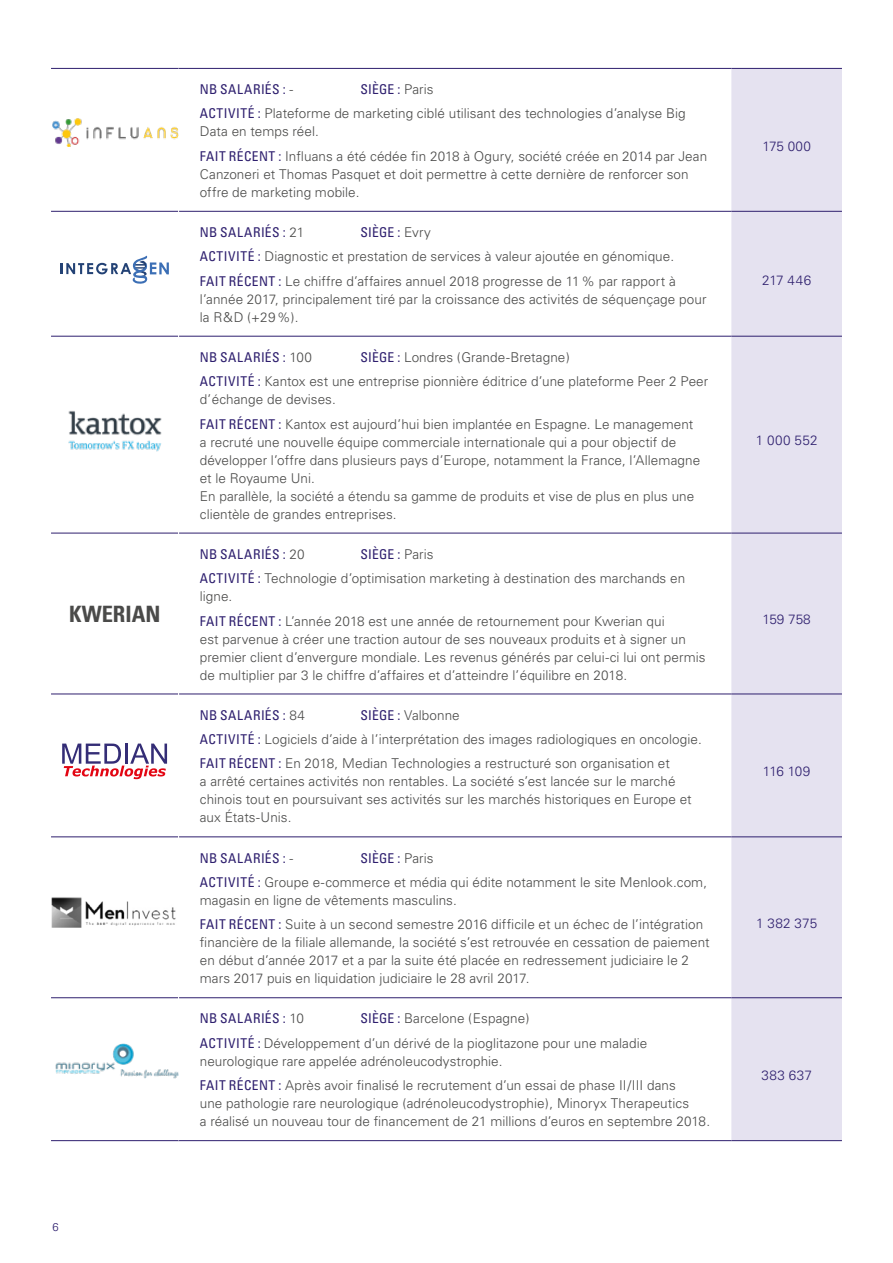
<style>
.page{position:relative;width:893px;height:1263px;background:#fff}
.page>*{position:absolute;margin:0;border:0;box-sizing:border-box;transform-origin:0 0}
.t1{font:700 condensed 22.5px "Univers";color:#4a4a49}
.t2{font:300 13.5px/24.5px "Univers";letter-spacing:.005em;color:#4a4a49}
.t3{font:condensed 13.5px "Univers";letter-spacing:.035em;color:#2e1f6e}
.t4{font:300 13.5px "Univers";letter-spacing:.01em;color:#2e1f6e}
.t5{font:300 11.25px "Univers";color:#2e1f6e}
.s1{font-weight:400;font-stretch:condensed;color:#2e1f6e}
.s2{font-weight:300;font-stretch:normal;color:#4a4a49}
</style>
<div class="page">
<div style="left:731px;top:69px;width:111px;height:1071px;background:#e5e2f0"></div>
<hr style="left:731px;top:68px;width:111px;height:1px;background:#2e1f6e">
<hr style="left:731px;top:211px;width:111px;height:1px;background:#2e1f6e">
<hr style="left:731px;top:336px;width:111px;height:1px;background:#2e1f6e">
<hr style="left:731px;top:836px;width:111px;height:1px;background:#2e1f6e">
<hr style="left:731px;top:997px;width:111px;height:1px;background:#2e1f6e">
<hr style="left:731px;top:1140px;width:111px;height:1px;background:#2e1f6e">
<hr style="left:731px;top:533px;width:111px;height:1px;background:#2e1f6e">
<hr style="left:731px;top:694px;width:111px;height:1px;background:#2e1f6e">
<hr style="left:51px;top:68px;width:128px;height:1px;background:#2e1f6e">
<hr style="left:179px;top:68px;width:552px;height:1px;background:#2e1f6e">
<hr style="left:51px;top:211px;width:127px;height:1px;background:#2e1f6e">
<hr style="left:179px;top:211px;width:552px;height:1px;background:#2e1f6e">
<hr style="left:51px;top:336px;width:127px;height:1px;background:#2e1f6e">
<hr style="left:179px;top:336px;width:552px;height:1px;background:#2e1f6e">
<hr style="left:51px;top:533px;width:127px;height:1px;background:#2e1f6e">
<hr style="left:179px;top:533px;width:552px;height:1px;background:#2e1f6e">
<hr style="left:51px;top:694px;width:127px;height:1px;background:#2e1f6e">
<hr style="left:179px;top:694px;width:552px;height:1px;background:#2e1f6e">
<hr style="left:51px;top:836px;width:127px;height:1px;background:#2e1f6e">
<hr style="left:179px;top:836px;width:552px;height:1px;background:#2e1f6e">
<hr style="left:51px;top:997px;width:127px;height:1px;background:#2e1f6e">
<hr style="left:179px;top:997px;width:552px;height:1px;background:#2e1f6e">
<hr style="left:51px;top:1140px;width:128px;height:1px;background:#2e1f6e">
<hr style="left:179px;top:1140px;width:552px;height:1px;background:#2e1f6e">
<img style="left:52px;top:118px;width:126px;height:28px">
<svg style="left:60px;top:256px;width:109px;height:28px"></svg>
<img style="left:68px;top:410px;width:94px;height:42px">
<svg style="left:62px;top:743px;width:105px;height:36px"></svg>
<img style="left:51px;top:897px;width:125px;height:31px">
<img style="left:55px;top:1043px;width:123px;height:36px">
<h1 class="t1" style="left:69px;top:601px;width:93px">KWERIAN</h1>
<p class="t5" style="left:53px;top:1220px;width:8px">6</p>
<p class="t2" style="left:200px;top:77px;width:487px;text-indent:161px"><span class="s1">SIÈGE :</span> Paris<br><span class="s1">ACTIVITÉ :</span> Plateforme de marketing ciblé utilisant des technologies d’analyse Big</p>
<p class="t2" style="left:200px;top:119px;width:509px">Data en temps réel.<br><span class="s1">FAIT RÉCENT :</span> Influans a été cédée fin 2018 à Ogury, société créée en 2014 par Jean</p>
<p class="t2" style="left:200px;top:165px;width:490px;line-height:18px">Canzoneri et Thomas Pasquet et doit permettre à cette dernière de renforcer son offre de marketing mobile.</p>
<p class="t3" style="left:200px;top:81px;width:95px">NB SALARIÉS : <span class="s2">-</span></p>
<p class="t2" style="left:200px;top:220px;width:477px;text-indent:161px"><span class="s1">SIÈGE :</span> Evry<br><span class="s1">ACTIVITÉ :</span> Diagnostic et prestation de services à valeur ajoutée en génomique.<br><span class="s1">FAIT RÉCENT :</span> Le chiffre d’affaires annuel 2018 progresse de 11% par rapport à</p>
<p class="t2" style="left:200px;top:290px;width:508px;line-height:18px">l’année 2017, principalement tiré par la croissance des activités de séquençage pour la R&amp;D (+29%).</p>
<p class="t3" style="left:200px;top:224px;width:106px">NB SALARIÉS : <span class="s2">21</span></p>
<p class="t4" style="left:762px;top:138px;width:50px">175 000</p>
<p class="t4" style="left:762px;top:272px;width:51px">217 446</p>
<p class="t2" style="left:200px;top:345px;width:510px;text-indent:161px"><span class="s1">SIÈGE :</span> Londres (Grande-Bretagne)<br><span class="s1">ACTIVITÉ :</span> Kantox est une entreprise pionnière éditrice d’une plateforme Peer 2 Peer</p>
<p class="t2" style="left:200px;top:387px;width:495px">d’échange de devises.<br><span class="s1">FAIT RÉCENT :</span> Kantox est aujourd’hui bien implantée en Espagne. Le management</p>
<p class="t2" style="left:200px;top:433px;width:502px;line-height:18px">a recruté une nouvelle équipe commerciale internationale qui a pour objectif de développer l’offre dans plusieurs pays d’Europe, notamment la France, l’Allemagne et le Royaume Uni.<br>En parallèle, la société a étendu sa gamme de produits et vise de plus en plus une clientèle de grandes entreprises.</p>
<p class="t4" style="left:756px;top:433px;width:63px">1 000 552</p>
<p class="t3" style="left:200px;top:348px;width:114px">NB SALARIÉS : <span class="s2">100</span></p>
<p class="t2" style="left:200px;top:542px;width:487px;text-indent:161px"><span class="s1">SIÈGE :</span> Paris<br><span class="s1">ACTIVITÉ :</span> Technologie d’optimisation marketing à destination des marchands en</p>
<p class="t2" style="left:200px;top:584px;width:466px">ligne.<br><span class="s1">FAIT RÉCENT :</span> L’année 2018 est une année de retournement pour Kwerian qui</p>
<p class="t2" style="left:200px;top:630px;width:507px;line-height:18px">est parvenue à créer une traction autour de ses nouveaux produits et à signer un premier client d’envergure mondiale. Les revenus générés par celui-ci lui ont permis de multiplier par 3 le chiffre d’affaires et d’atteindre l’équilibre en 2018.</p>
<p class="t3" style="left:200px;top:545px;width:106px">NB SALARIÉS : <span class="s2">20</span></p>
<p class="t2" style="left:200px;top:703px;width:503px;text-indent:161px"><span class="s1">SIÈGE :</span> Valbonne<br><span class="s1">ACTIVITÉ :</span> Logiciels d’aide à l’interprétation des images radiologiques en oncologie.<br><span class="s1">FAIT RÉCENT :</span> En 2018, Median Technologies a restructuré son organisation et</p>
<p class="t2" style="left:200px;top:773px;width:493px;line-height:18px">a arrêté certaines activités non rentables. La société s’est lancée sur le marché chinois tout en poursuivant ses activités sur les marchés historiques en Europe et aux États-Unis.</p>
<p class="t3" style="left:200px;top:706px;width:107px">NB SALARIÉS : <span class="s2">84</span></p>
<p class="t2" style="left:200px;top:845px;width:509px;text-indent:161px"><span class="s1">SIÈGE :</span> Paris<br><span class="s1">ACTIVITÉ :</span> Groupe e-commerce et média qui édite notamment le site Menlook.com,</p>
<p class="t2" style="left:200px;top:888px;width:505px">magasin en ligne de vêtements masculins.<br><span class="s1">FAIT RÉCENT :</span> Suite à un second semestre 2016 difficile et un échec de l’intégration</p>
<p class="t2" style="left:200px;top:933px;width:511px;line-height:18px">financière de la filiale allemande, la société s’est retrouvée en cessation de paiement en début d’année 2017 et a par la suite été placée en redressement judiciaire le 2 mars 2017 puis en liquidation judiciaire le 28 avril 2017.</p>
<p class="t3" style="left:200px;top:849px;width:95px">NB SALARIÉS : <span class="s2">-</span></p>
<p class="t2" style="left:200px;top:1006px;width:449px;text-indent:161px"><span class="s1">SIÈGE :</span> Barcelone (Espagne)<br><span class="s1">ACTIVITÉ :</span> Développement d’un dérivé de la pioglitazone pour une maladie</p>
<p class="t2" style="left:200px;top:1049px;width:477px">neurologique rare appelée adrénoleucodystrophie.<br><span class="s1">FAIT RÉCENT :</span> Après avoir finalisé le recrutement d’un essai de phase II/III dans</p>
<p class="t2" style="left:200px;top:1094px;width:512px;line-height:18px">une pathologie rare neurologique (adrénoleucodystrophie), Minoryx Therapeutics<br>a réalisé un nouveau tour de financement de 21 millions d’euros en septembre 2018.</p>
<p class="t3" style="left:200px;top:1010px;width:106px">NB SALARIÉS : <span class="s2">10</span></p>
<p class="t4" style="left:763px;top:611px;width:50px">159 758</p>
<p class="t4" style="left:763px;top:763px;width:49px">116 109</p>
<p class="t4" style="left:756px;top:915px;width:62px">1 382 375</p>
<p class="t4" style="left:761px;top:1067px;width:52px">383 637</p>
</div>
